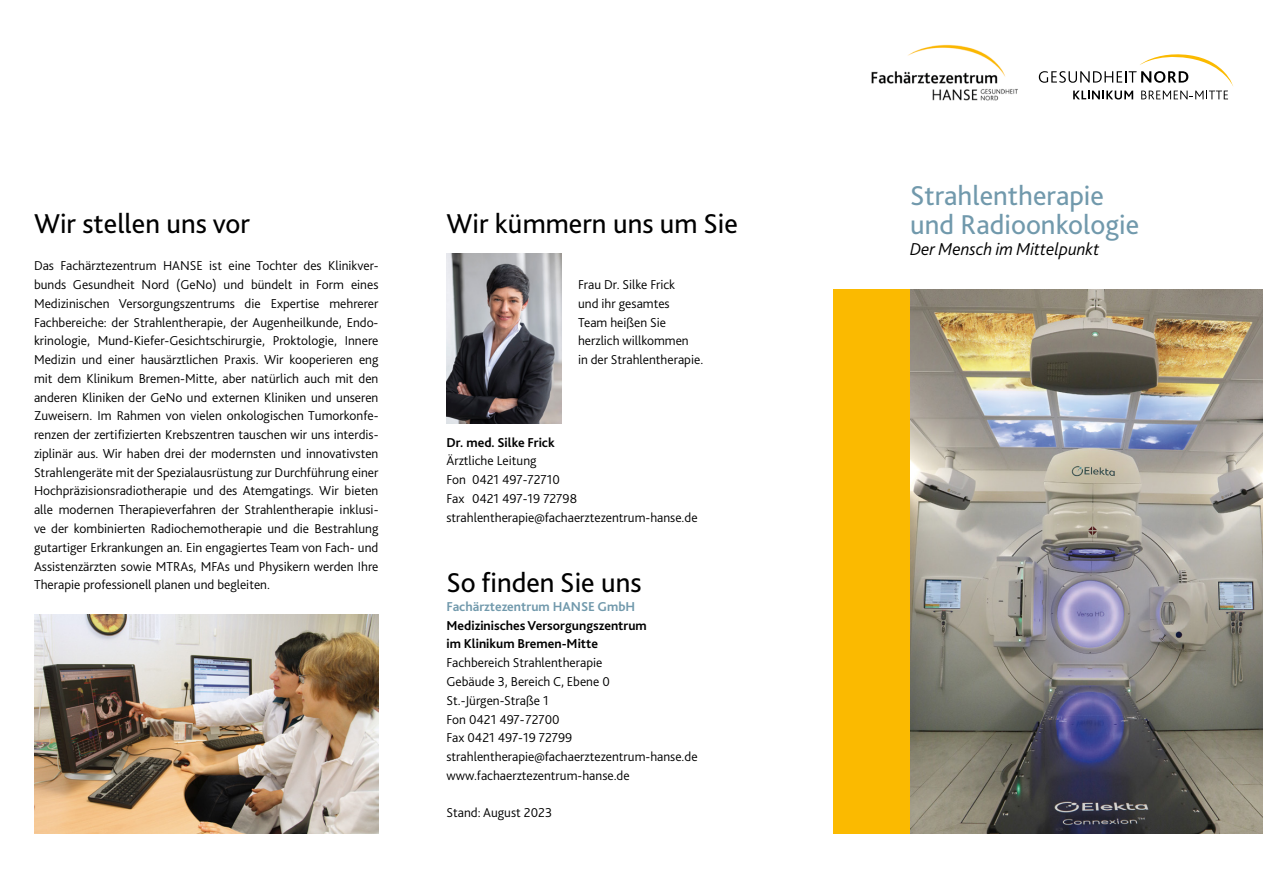
<style>
.page{position:relative;width:1263px;height:893px;background:#fff}
.page>*{position:absolute;margin:0;border:0;box-sizing:border-box;transform-origin:0 0}
.t1{font:28.5px "Bliss 2";color:#000}
.t2{font:28.5px/28.2px "Bliss 2";color:#7199ac}
.t3{font:italic 300 18px "Bliss 2";color:#000}
.t4{font:300 13.5px/18.8px "Bliss 2";color:#000}
.t5{font:700 13.5px/18.8px "Bliss 2";color:#000}
.t6{font:700 13.5px "Bliss 2";color:#7199ac}
</style>
<div class="page">
<div style="left:833px;top:289px;width:77px;height:544px;background:#fbba00"></div>
<img style="left:910px;top:289px;width:353px;height:544px">
<img style="left:871px;top:44px;width:147px;height:57px">
<svg style="left:1039px;top:54px;width:194px;height:46px"></svg>
<img style="left:446px;top:253px;width:115px;height:171px">
<img style="left:34px;top:614px;width:344px;height:219px">
<h1 class="t1" style="left:34px;top:206px;width:218px">Wir stellen uns vor</h1>
<p class="t4" style="left:34px;top:256px;width:346px;text-align:justify">Das Fachärztezentrum HANSE ist eine Tochter des Klinikver&shy;bunds Gesundheit Nord (GeNo) und bündelt in Form eines Medizinischen Versorgungszentrums die Expertise mehrerer Fachbereiche: der Strahlentherapie, der Augenheilkunde, Endo&shy;krinologie, Mund-Kiefer-Gesichtschirurgie, Proktologie, Innere Medizin und einer hausärztlichen Praxis. Wir kooperieren eng mit dem Klinikum Bremen-Mitte, aber natürlich auch mit den anderen Kliniken der GeNo und externen Kliniken und unseren Zuweisern. Im Rahmen von vielen onkologischen Tumorkonfe&shy;renzen der zertifizierten Krebszentren tauschen wir uns interdis&shy;ziplinär aus. Wir haben drei der modernsten und innovativsten Strahlengeräte mit der Spezialausrüstung zur Durchführung einer Hochpräzisionsradiotherapie und des Atemgatings. Wir bieten alle modernen Therapieverfahren der Strahlentherapie inklusi&shy;ve der kombinierten Radiochemotherapie und die Bestrahlung gutartiger Erkrankungen an. Ein engagiertes Team von Fach- und Assistenzärzten sowie MTRAs, MFAs und Physikern werden Ihre Therapie professionell planen und begleiten.</p>
<h1 class="t1" style="left:446px;top:206px;width:293px">Wir kümmern uns um Sie</h1>
<p class="t4" style="left:578px;top:275px;width:127px">Frau Dr. Silke Frick<br>und ihr gesamtes<br>Team heißen Sie herzlich willkommen<br>in der Strahlentherapie.</p>
<p class="t5" style="left:446px;top:433px;width:110px">Dr. med. Silke Frick</p>
<p class="t4" style="left:446px;top:451px;width:253px">Ärztliche Leitung<br>Fon 0421 497-72710<br>Fax 0421 497-19 72798 strahlentherapie@fachaerztezentrum-hanse.de</p>
<h1 class="t1" style="left:446px;top:565px;width:197px">So finden Sie uns</h1>
<p class="t6" style="left:446px;top:598px;width:190px">Fachärztezentrum HANSE GmbH</p>
<p class="t5" style="left:446px;top:615px;width:202px">Medizinisches Versorgungszentrum im Klinikum Bremen-Mitte</p>
<p class="t4" style="left:446px;top:653px;width:253px">Fachbereich Strahlentherapie<br>Gebäude 3, Bereich C, Ebene 0<br>St.-Jürgen-Straße 1<br>Fon 0421 497-72700<br>Fax 0421 497-19 72799 strahlentherapie@fachaerztezentrum-hanse.de www.fachaerztezentrum-hanse.de</p>
<p class="t4" style="left:446px;top:803px;width:107px">Stand: August 2023</p>
<h1 class="t2" style="left:910px;top:181px;width:231px">Strahlentherapie und Radioonkologie</h1>
<h2 class="t3" style="left:910px;top:237px;width:191px">Der Mensch im Mittelpunkt</h2>
</div>
